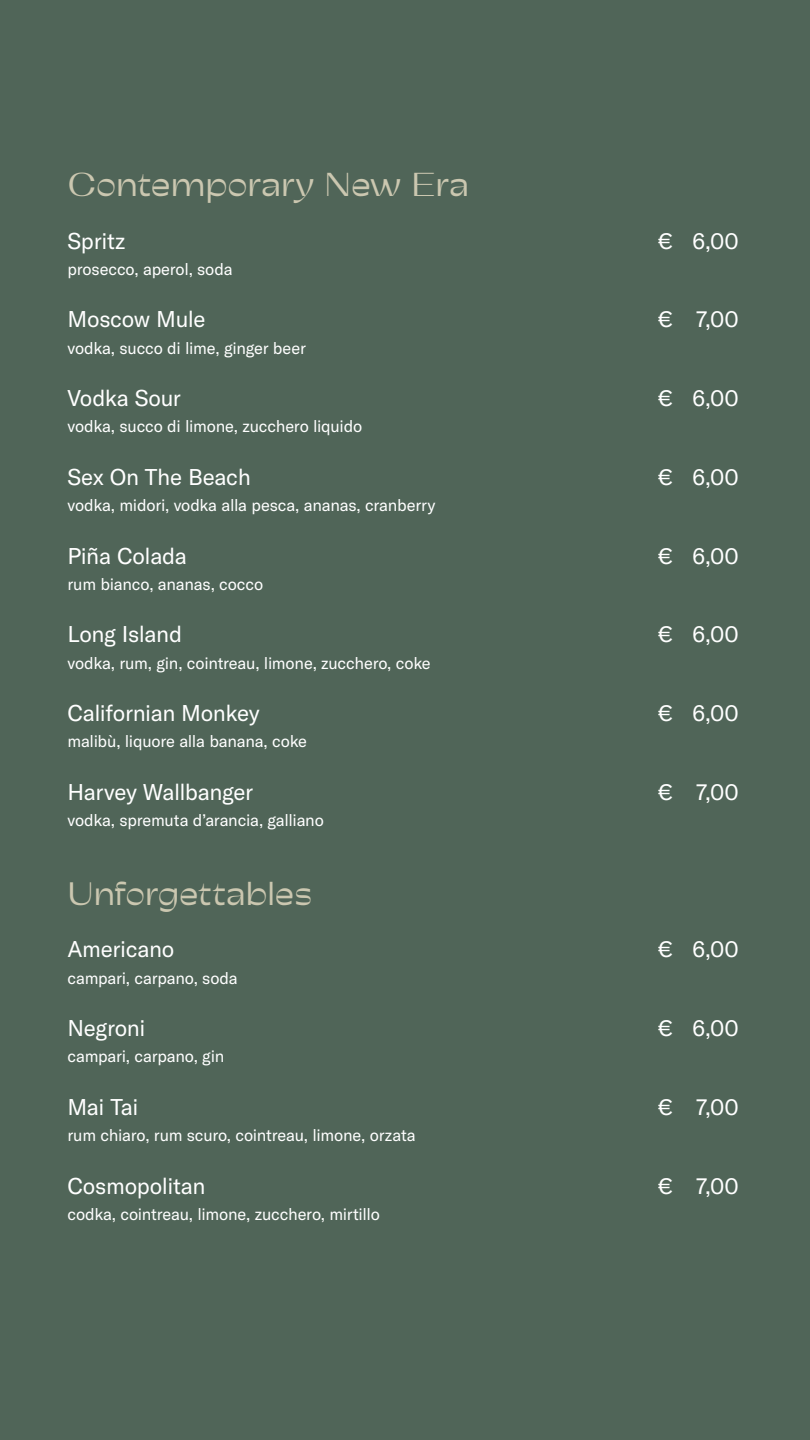
<style>
.page{position:relative;width:810px;height:1440px;background:#506558}
.page>*{position:absolute;margin:0;border:0;box-sizing:border-box;transform-origin:0 0}
.t1{font:33.75px "Continua Online Trial";letter-spacing:-.015em;color:#cbc7b0}
.t2{font:33px "Continua Online Trial";letter-spacing:-.015em;color:#cbc7b0}
.t3{font:22.5px "GT America";letter-spacing:-.015em;color:#fff}
.t4{font:16.5px "GT America";letter-spacing:-.015em;color:#fff}
</style>
<div class="page">
<h1 class="t1" style="left:68px;top:166px;width:404px">Contemporary New Era</h1>
<h3 class="t3" style="left:68px;top:227px;width:59px">Spritz</h3>
<h3 class="t3" style="left:658px;top:227px;width:82px">€ 6,00</h3>
<p class="t4" style="left:68px;top:259px;width:167px">prosecco, aperol, soda</p>
<h3 class="t3" style="left:68px;top:306px;width:140px">Moscow Mule</h3>
<h3 class="t3" style="left:658px;top:306px;width:82px">€ 7,00</h3>
<p class="t4" style="left:68px;top:338px;width:240px">vodka, succo di lime, ginger beer</p>
<h3 class="t3" style="left:68px;top:385px;width:115px">Vodka Sour</h3>
<h3 class="t3" style="left:658px;top:385px;width:82px">€ 6,00</h3>
<p class="t4" style="left:68px;top:417px;width:296px">vodka, succo di limone, zucchero liquido</p>
<h3 class="t3" style="left:68px;top:464px;width:185px">Sex On The Beach</h3>
<h3 class="t3" style="left:658px;top:464px;width:82px">€ 6,00</h3>
<p class="t4" style="left:68px;top:496px;width:369px">vodka, midori, vodka alla pesca, ananas, cranberry</p>
<h3 class="t3" style="left:68px;top:542px;width:121px">Piña Colada</h3>
<h3 class="t3" style="left:658px;top:542px;width:82px">€ 6,00</h3>
<p class="t4" style="left:68px;top:574px;width:197px">rum bianco, ananas, cocco</p>
<h3 class="t3" style="left:68px;top:621px;width:116px">Long Island</h3>
<h3 class="t3" style="left:658px;top:621px;width:82px">€ 6,00</h3>
<p class="t4" style="left:68px;top:653px;width:365px">vodka, rum, gin, cointreau, limone, zucchero, coke</p>
<h3 class="t3" style="left:68px;top:700px;width:194px">Californian Monkey</h3>
<h3 class="t3" style="left:658px;top:700px;width:82px">€ 6,00</h3>
<p class="t4" style="left:68px;top:732px;width:241px">malibù, liquore alla banana, coke</p>
<h3 class="t3" style="left:68px;top:779px;width:187px">Harvey Wallbanger</h3>
<h3 class="t3" style="left:658px;top:779px;width:82px">€ 7,00</h3>
<p class="t4" style="left:68px;top:811px;width:258px">vodka, spremuta d’arancia, galliano</p>
<h2 class="t2" style="left:68px;top:876px;width:247px">Unforgettables</h2>
<h3 class="t3" style="left:68px;top:936px;width:108px">Americano</h3>
<h3 class="t3" style="left:658px;top:936px;width:82px">€ 6,00</h3>
<p class="t4" style="left:68px;top:968px;width:172px">campari, carpano, soda</p>
<h3 class="t3" style="left:68px;top:1015px;width:79px">Negroni</h3>
<h3 class="t3" style="left:658px;top:1015px;width:82px">€ 6,00</h3>
<p class="t4" style="left:68px;top:1047px;width:158px">campari, carpano, gin</p>
<h3 class="t3" style="left:68px;top:1094px;width:73px">Mai Tai</h3>
<h3 class="t3" style="left:658px;top:1094px;width:82px">€ 7,00</h3>
<p class="t4" style="left:68px;top:1126px;width:350px">rum chiaro, rum scuro, cointreau, limone, orzata</p>
<h3 class="t3" style="left:68px;top:1172px;width:140px">Cosmopolitan</h3>
<h3 class="t3" style="left:658px;top:1172px;width:82px">€ 7,00</h3>
<p class="t4" style="left:68px;top:1204px;width:314px">codka, cointreau, limone, zucchero, mirtillo</p>
</div>
